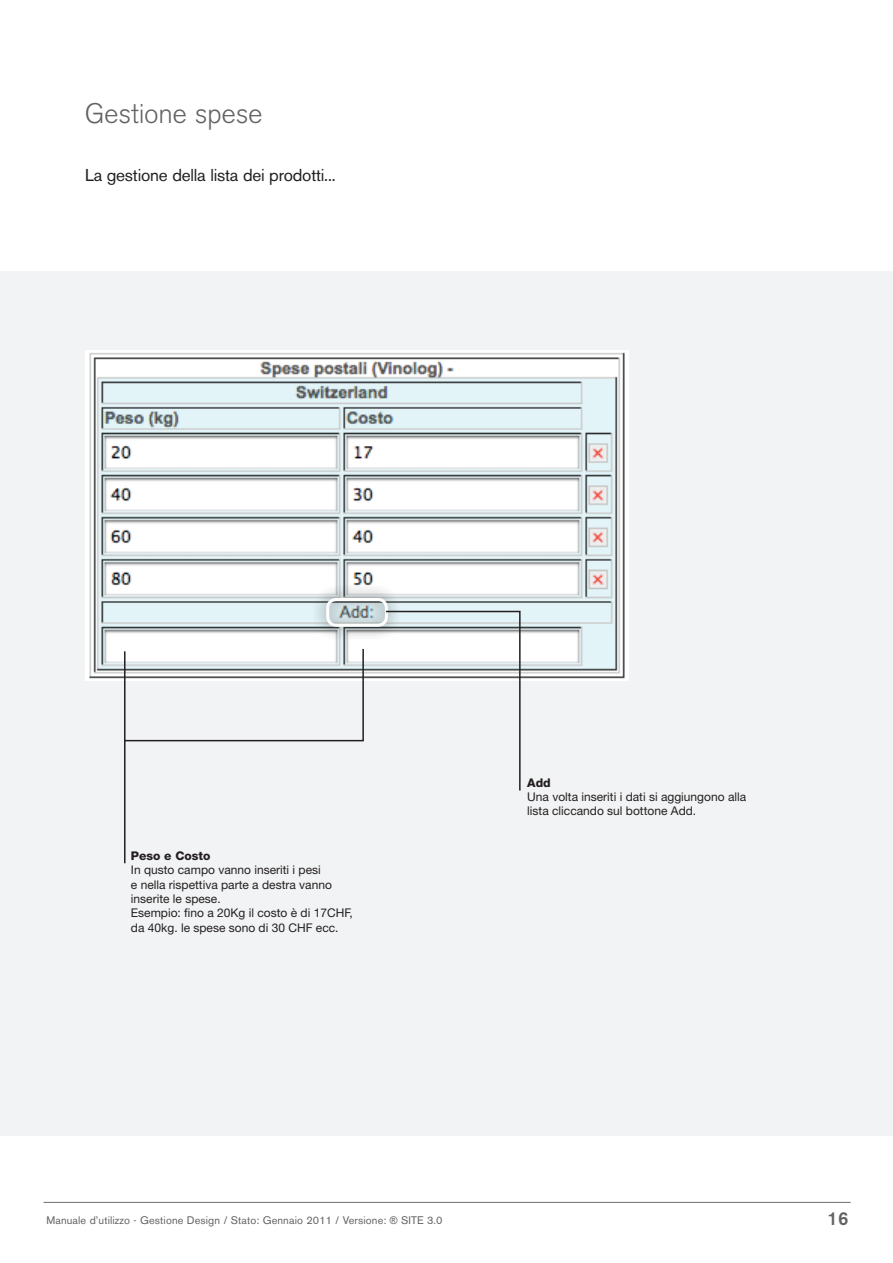
<style>
.page{position:relative;width:893px;height:1263px;background:#fff}
.page>*{position:absolute;margin:0;border:0;box-sizing:border-box;transform-origin:0 0}
.t1{font:300 27px "AK11";color:#636366}
.t2{font:500 18px "AK11";color:#636366}
.t3{font:16.5px "AK11";color:#231f20}
.t4{font:12px/14.4px "Helvetica Neue LT";color:#231f20}
.t5{font:800 12px "Helvetica Neue LT";color:#231f20}
.t6{font:10.5px "AK11";letter-spacing:.025em;color:#636366}
.s1{font-family:"Arial"}
</style>
<div class="page">
<div style="left:0;top:271px;width:893px;height:864px;background:#f2f3f4"></div>
<img style="left:85px;top:350px;width:543px;height:330px">
<hr style="left:44px;top:1202px;width:807px;height:1px;background:#6c6d70">
<hr style="left:124px;top:651px;width:2px;height:212px;background:#231f20">
<svg style="left:123px;top:647px;width:242px;height:95px"></svg>
<div style="left:311px;top:583px;width:90px;height:57px;background:#231f20;opacity:.87"></div>
<div style="left:326px;top:598px;width:62px;height:29px;border:3px solid #fff;border-radius:9px"></div>
<svg style="left:384px;top:610px;width:137px;height:181px"></svg>
<h1 class="t1" style="left:85px;top:98px;width:179px">Gestione spese</h1>
<h3 class="t3" style="left:85px;top:165px;width:252px">La gestione della lista dei prodotti...</h3>
<p class="t5" style="left:131px;top:848px;width:81px">Peso e Costo</p>
<p class="t4" style="left:131px;top:862px;width:223px">In qusto campo vanno inseriti i pesi<br>e nella rispettiva parte a destra vanno inserite le spese.<br>Esempio: fino a 20Kg il costo è di 17CHF, da 40kg. le spese sono di 30 CHF ecc.</p>
<p class="t5" style="left:527px;top:775px;width:25px">Add</p>
<p class="t4" style="left:527px;top:789px;width:220px">Una volta inseriti i dati si aggiungono alla lista cliccando sul bottone Add.</p>
<p class="t6" style="left:47px;top:1214px;width:397px">Manuale d’utilizzo - Gestione Design / Stato: Gennaio 2011 / Versione: <span class="s1">®</span> SITE 3.0</p>
<h2 class="t2" style="left:827px;top:1208px;width:22px">16</h2>
</div>
